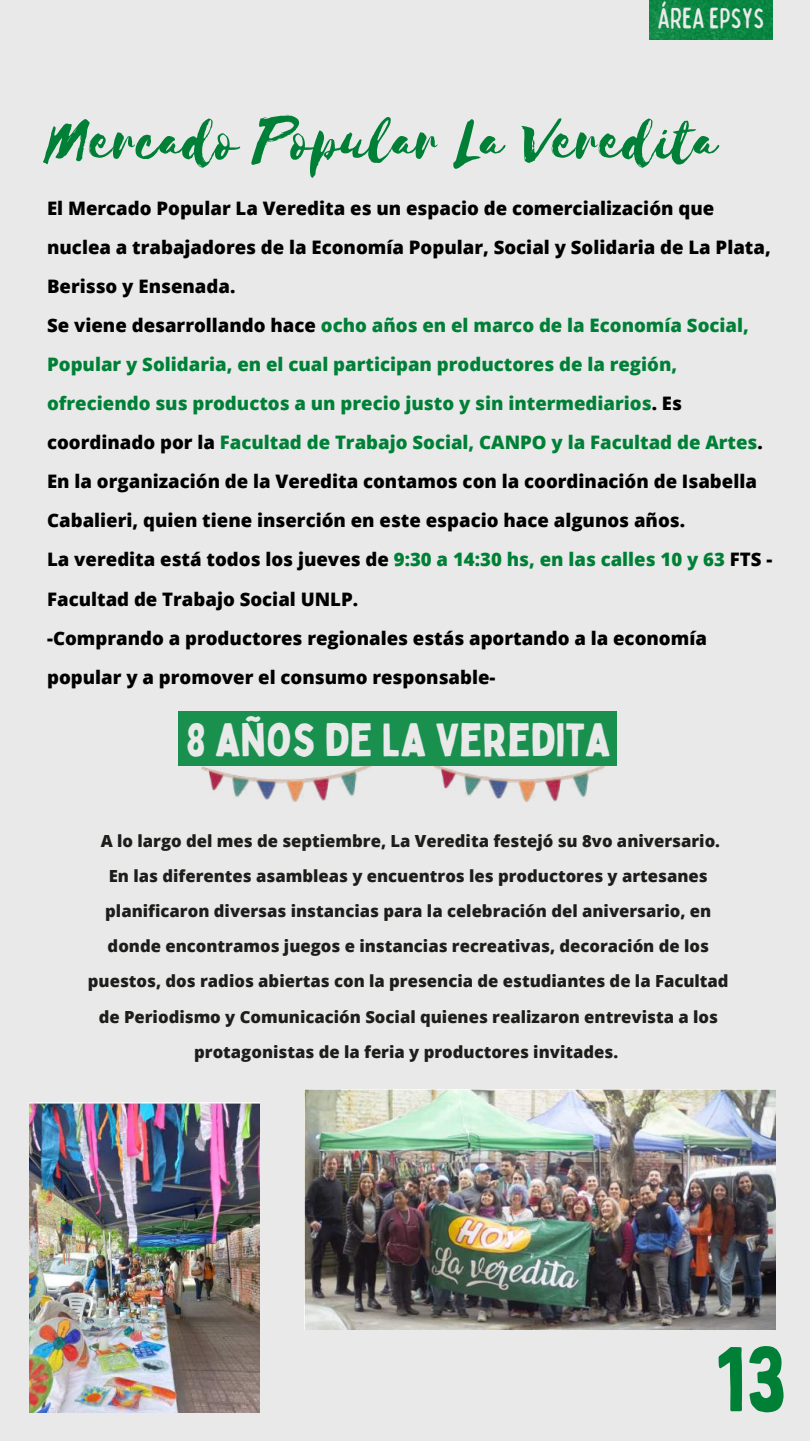
<style>
.page{position:relative;width:810px;height:1441px;background:#fff}
.page>*{position:absolute;margin:0;border:0;box-sizing:border-box;transform-origin:0 0}
.t1{font:90px "Bobby Jones";color:#008037}
.t2{font:69.3px "Selima";color:#008037}
.t3{font:45.8px "Bobby Jones";color:#e9e9e9}
.t4{font:condensed 29.1px "Bobby Jones Soft";color:#e9e9e9}
.t5{font:800 18.6px/39px "Open Sans";color:#000}
.t6{font:800 16.7px/35.2px "Open Sans";color:#1d1d1b;text-align:center}
.s1{color:#008037}
</style>
<div class="page">
<div style="left:0;top:0;width:810px;height:1440px;background:#e9e9e9"></div>
<img style="left:649px;top:0;width:123px;height:40px">
<img style="left:434px;top:766px;width:171px;height:37px">
<img style="left:304px;top:1089px;width:471px;height:239px">
<img style="left:30px;top:1102px;width:230px;height:309px">
<img style="left:201px;top:766px;width:170px;height:36px">
<div style="left:178px;top:711px;width:439px;height:55px;background:#1a904f"></div>
<h3 class="t4" style="left:658px;top:-1px;width:109px">ÁREA EPSYS</h3>
<h2 class="t2" style="left:47px;top:103px;width:672px">Mercado Popular La Veredita</h2>
<p class="t5" style="left:47px;top:188px;width:727px">El Mercado Popular La Veredita es un espacio de comercialización que nuclea a trabajadores de la Economía Popular, Social y Solidaria de La Plata, Berisso y Ensenada.<br>Se viene desarrollando hace <span class="s1">ocho años en el marco de la Economía Social, Popular y Solidaria, en el cual participan productores de la región, ofreciendo sus productos a un precio justo y sin intermediarios</span>. Es coordinado por la <span class="s1">Facultad de Trabajo Social, CANPO y la Facultad de Artes</span>.<br>En la organización de la Veredita contamos con la coordinación de Isabella Cabalieri, quien tiene inserción en este espacio hace algunos años.<br>La veredita está todos los jueves de <span class="s1">9:30 a 14:30 hs, en las calles 10 y 63</span> FTS - Facultad de Trabajo Social UNLP.<br>-Comprando a productores regionales estás aportando a la economía popular y a promover el consumo responsable-</p>
<h3 class="t3" style="left:186px;top:710px;width:426px">8 AÑOS DE LA VEREDITA</h3>
<p class="t6" style="left:88px;top:822px;width:642px">A lo largo del mes de septiembre, La Veredita festejó su 8vo aniversario.<br>En las diferentes asambleas y encuentros les productores y artesanes planificaron diversas instancias para la celebración del aniversario, en donde encontramos juegos e instancias recreativas, decoración de los puestos, dos radios abiertas con la presencia de estudiantes de la Facultad de Periodismo y Comunicación Social quienes realizaron entrevista a los protagonistas de la feria y productores invitades.</p>
<h1 class="t1" style="left:715px;top:1322px;width:74px">13</h1>
</div>
